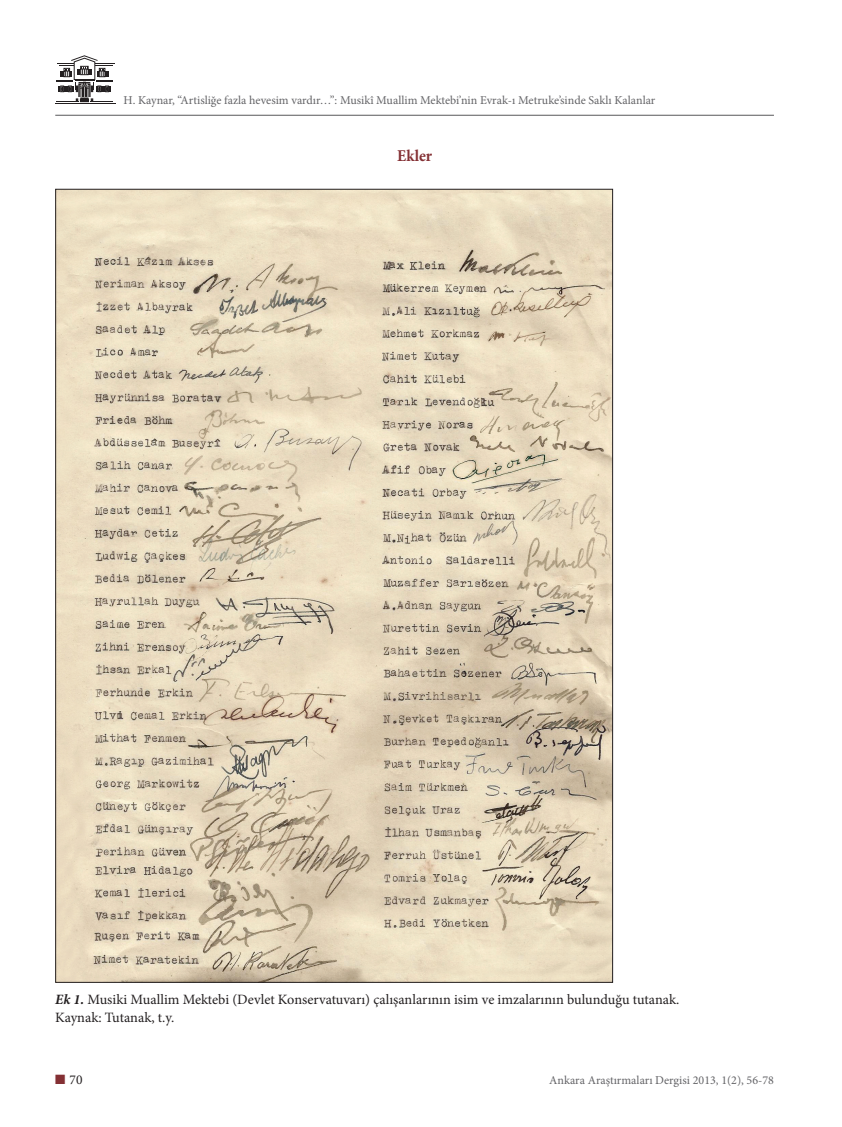
<style>
.page{position:relative;width:842px;height:1127px;background:#fff}
.page>*{position:absolute;margin:0;border:0;box-sizing:border-box;transform-origin:0 0}
.t1{font:700 16.5px "Minion Pro";letter-spacing:.01em;color:#843034;scale:.95 1}
.t2{font:14.25px/18.6px "Minion Pro";color:#231f20}
.t3{font:13.5px "Minion Pro";color:#231f20}
.t4{font:12px "Minion Pro";color:#636366}
.s1{font-weight:700;font-style:italic}
.s2{color:#843034}
</style>
<div class="page">
<hr style="left:55px;top:115px;width:719px;height:1px;background:#57585a">
<hr style="left:55px;top:103px;width:60px;height:1px;background:#231f20">
<svg style="left:56px;top:55px;width:59px;height:48px"></svg>
<img style="left:57px;top:191px;width:554px;height:790px">
<p class="t4" style="left:124px;top:92px;width:533px">H. Kaynar, “Artisliğe fazla hevesim vardır…”: Musikî Muallim Mektebi’nin Evrak-ı Metruke’sinde Saklı Kalanlar</p>
<h1 class="t1" style="left:397px;top:144px;width:39px">Ekler</h1>
<p class="t2" style="left:55px;top:990px;width:626px"><span class="s1">Ek 1.</span> Musiki Muallim Mektebi (Devlet Konservatuvarı) çalışanlarının isim ve imzalarının bulunduğu tutanak.<br>Kaynak: Tutanak, t.y.</p>
<p class="t3" style="left:55px;top:1071px;width:29px"><span class="s2">■</span> 70</p>
<p class="t4" style="left:549px;top:1072px;width:226px">Ankara Araştırmaları Dergisi 2013, 1(2), 56-78</p>
</div>
